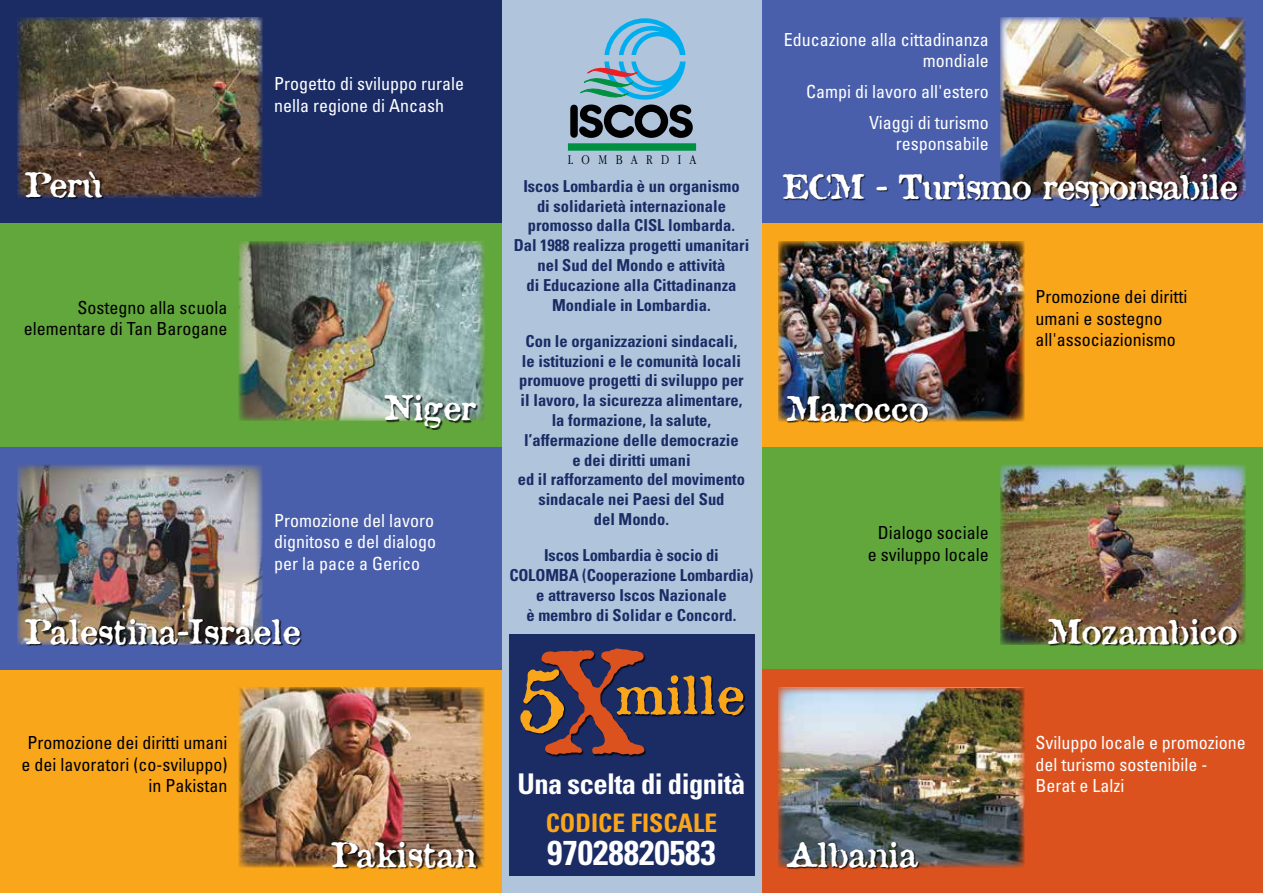
<style>
.page{position:relative;width:1263px;height:893px;background:#fff}
.page>*{position:absolute;margin:0;border:0;box-sizing:border-box;transform-origin:0 0}
.t1{font:83.1px "Attic";color:#faa61a}
.t2{font:50.85px "Attic";color:#faa61a}
.t3{font:700 condensed 34.5px "Univers";color:#fff}
.t4{font:33px "Attic";color:#fff}
.t5{font:33px "Attic";letter-spacing:-.03em;color:#fff}
.t6{font:700 condensed 28.5px "Univers";letter-spacing:-.02em;color:#fff}
.t7{font:700 condensed 25.5px "Univers";color:#faa61a}
.t8{font:condensed 18px/21.6px "Univers";color:#fff}
.t9{font:condensed 18px/21.6px "Univers";color:#000;text-align:right}
.t10{font:700 condensed 16.5px/19.8px "Univers";color:#1b2c65;text-align:center}
.t11{font:300 13.8px "Apple Garamond";letter-spacing:.62em;color:#000}
.s1{font-size:138.6px;color:#db521f}
</style>
<div class="page">
<div style="left:758px;top:0;width:505px;height:223px;background:#4a5fab"></div>
<div style="left:758px;top:446px;width:505px;height:224px;background:#62a73b"></div>
<div style="left:758px;top:670px;width:505px;height:223px;background:#db521f"></div>
<div style="left:758px;top:223px;width:505px;height:224px;background:#faa61a"></div>
<div style="left:0;top:0;width:505px;height:223px;background:#1b2c65"></div>
<div style="left:0;top:447px;width:505px;height:223px;background:#4a5fab"></div>
<div style="left:0;top:223px;width:505px;height:223px;background:#62a73b"></div>
<div style="left:0;top:670px;width:505px;height:223px;background:#faa61a"></div>
<div style="left:502px;top:0;width:259px;height:893px;background:#b0c5dc"></div>
<img style="left:17px;top:17px;width:246px;height:181px">
<img style="left:239px;top:241px;width:246px;height:180px">
<img style="left:239px;top:687px;width:246px;height:180px">
<img style="left:17px;top:465px;width:246px;height:180px">
<img style="left:778px;top:688px;width:246px;height:179px">
<img style="left:778px;top:241px;width:246px;height:180px">
<img style="left:1000px;top:465px;width:246px;height:180px">
<div style="left:25px;top:172px;width:79px;height:28px;background:#000;opacity:.75"></div>
<div style="left:385px;top:396px;width:94px;height:34px;background:#000;opacity:.75"></div>
<div style="left:332px;top:842px;width:147px;height:28px;background:#000;opacity:.75"></div>
<div style="left:25px;top:619px;width:277px;height:28px;background:#000;opacity:.75"></div>
<img style="left:1000px;top:17px;width:246px;height:181px">
<div style="left:784px;top:174px;width:455px;height:34px;background:#000;opacity:.75"></div>
<div style="left:787px;top:842px;width:133px;height:28px;background:#000;opacity:.75"></div>
<div style="left:787px;top:396px;width:143px;height:27px;background:#000;opacity:.75"></div>
<div style="left:1048px;top:619px;width:191px;height:28px;background:#000;opacity:.75"></div>
<div style="left:570px;top:105px;width:8px;height:33px;background:#000;border-radius:4px"></div>
<svg style="left:572px;top:18px;width:121px;height:120px"></svg>
<div style="left:568px;top:143px;width:128px;height:8px;background:#009042"></div>
<div style="left:509px;top:635px;width:245px;height:241px;background:#1b2c65"></div>
<div style="left:617px;top:676px;width:129px;height:41px;background:#000;opacity:.75"></div>
<div style="left:521px;top:670px;width:45px;height:65px;background:#000;opacity:.75"></div>
<div style="left:542px;top:649px;width:105px;height:108px;background:#000;opacity:.75"></div>
<h3 class="t4" style="left:26px;top:161px;width:79px">Perù</h3>
<p class="t9" style="left:24px;top:296px;width:205px">Sostegno alla scuola elementare di Tan Barogane</p>
<p class="t8" style="left:274px;top:73px;width:191px">Progetto di sviluppo rurale nella regione di Ancash</p>
<h3 class="t4" style="left:384px;top:384px;width:94px">Niger</h3>
<p class="t8" style="left:274px;top:509px;width:163px;text-align:justify">Promozione del lavoro dignitoso e del dialogo per la pace a Gerico</p>
<h3 class="t4" style="left:26px;top:608px;width:277px">Palestina-Israele</h3>
<p class="t9" style="left:22px;top:732px;width:207px">Promozione dei diritti umani e dei lavoratori (co-sviluppo) in Pakistan</p>
<h3 class="t4" style="left:332px;top:830px;width:146px">Pakistan</h3>
<p class="t11" style="left:568px;top:151px;width:130px">LOMBARDIA</p>
<p class="t10" style="left:514px;top:176px;width:237px">Iscos Lombardia è un organismo<br>di solidarietà internazionale promosso dalla CISL lombarda.<br>Dal 1988 realizza progetti umanitari nel Sud del Mondo e attività<br>di Educazione alla Cittadinanza<br>Mondiale in Lombardia.</p>
<p class="t10" style="left:518px;top:331px;width:229px">Con le organizzazioni sindacali, le istituzioni e le comunità locali promuove progetti di sviluppo per il lavoro, la sicurezza alimentare, la formazione, la salute, l’affermazione delle democrazie<br>e dei diritti umani<br>ed il rafforzamento del movimento sindacale nei Paesi del Sud<br>del Mondo.</p>
<p class="t10" style="left:509px;top:545px;width:211px;text-align:left;text-indent:35px">Iscos Lombardia è socio di<br>COLOMBA</p>
<p class="t10" style="left:582px;top:565px;width:173px">(Cooperazione Lombardia)</p>
<p class="t10" style="left:536px;top:585px;width:192px">e attraverso Iscos Nazionale</p>
<p class="t10" style="left:526px;top:605px;width:211px">è membro di Solidar e Concord.</p>
<h1 class="t1" style="left:518px;top:640px;width:130px">5<span class="s1">X</span></h1>
<h2 class="t2" style="left:616px;top:657px;width:130px">mille</h2>
<h3 class="t6" style="left:518px;top:766px;width:229px">Una scelta di dignità</h3>
<h3 class="t7" style="left:546px;top:807px;width:170px">CODICE FISCALE</h3>
<h3 class="t3" style="left:547px;top:831px;width:170px">97028820583</h3>
<p class="t8" style="left:784px;top:28px;width:206px;text-align:right">Educazione alla cittadinanza mondiale</p>
<p class="t8" style="left:806px;top:76px;width:184px;line-height:30.6px;text-align:right">Campi di lavoro all'estero<br>Viaggi di turismo</p>
<p class="t8" style="left:896px;top:133px;width:94px">responsabile</p>
<h3 class="t5" style="left:783px;top:162px;width:456px">ECM - Turismo responsabile</h3>
<h3 class="t4" style="left:787px;top:384px;width:143px">Marocco</h3>
<p class="t9" style="left:868px;top:522px;width:122px;text-align:center">Dialogo sociale e sviluppo locale</p>
<h3 class="t4" style="left:787px;top:830px;width:133px">Albania</h3>
<p class="t9" style="left:1035px;top:286px;width:153px;text-align:left">Promozione dei diritti umani e sostegno all'associazionismo</p>
<h3 class="t4" style="left:1048px;top:608px;width:191px">Mozambico</h3>
<p class="t8" style="left:1035px;top:732px;width:212px">Sviluppo locale e promozione del turismo sostenibile -<br>Berat e Lalzi</p>
</div>
